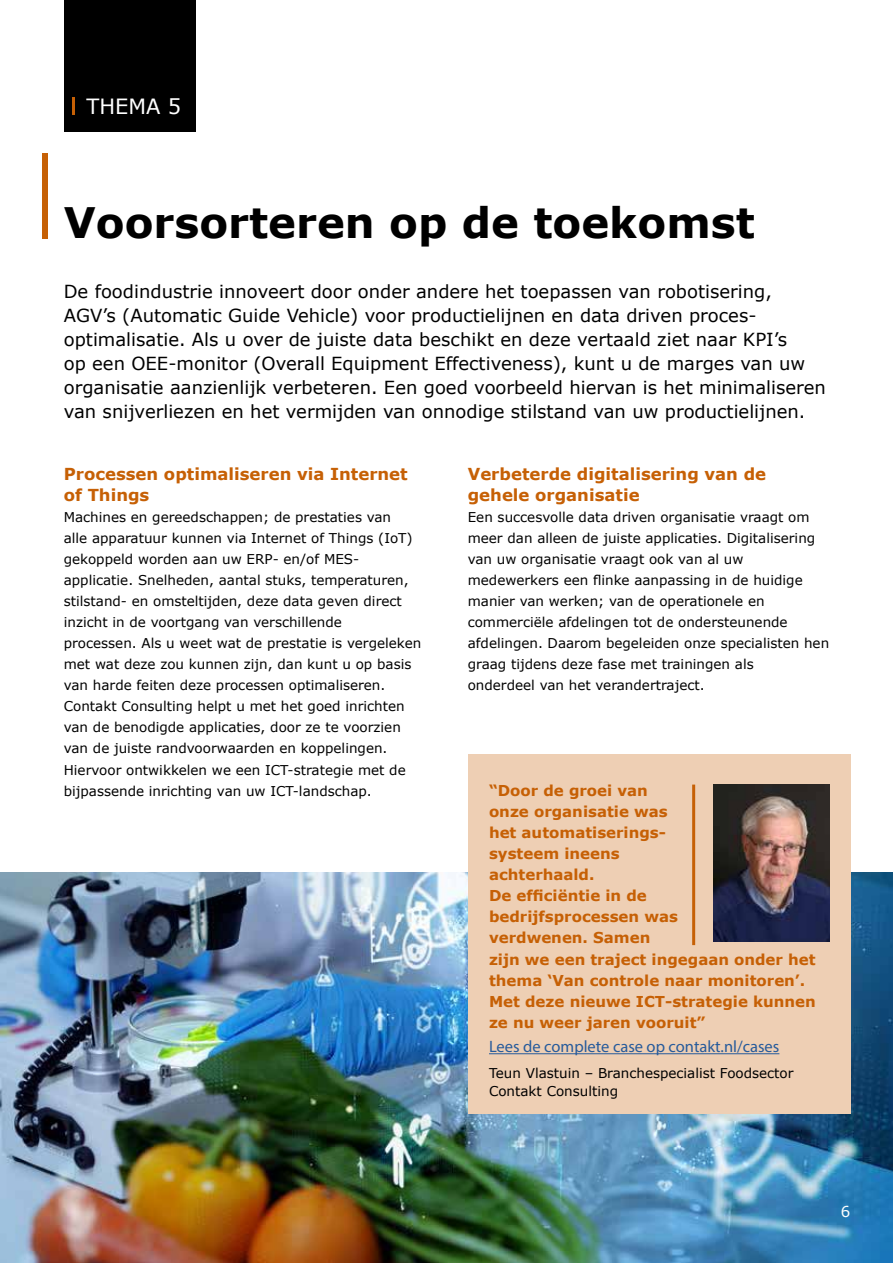
<style>
.page{position:relative;width:893px;height:1263px;background:#fff}
.page>*{position:absolute;margin:0;border:0;box-sizing:border-box;transform-origin:0 0}
.t1{font:700 42px "Verdana";color:#000}
.t2{font:21px "Verdana";color:#fff}
.t3{font:18px/24px "Verdana";color:#000}
.t4{font:700 16.5px/21px "Verdana";color:#c66005}
.t5{font:16.5px "Myriad Pro";color:#275b9b}
.t6{font:700 15px/21px "Verdana";color:#c66005}
.t7{font:15px "Verdana";color:#fff}
.t8{font:13.5px/21px "Verdana";color:#000}
</style>
<div class="page">
<div style="left:43px;top:153px;width:5px;height:85px;background:#c66005"></div>
<div style="left:64px;top:0;width:132px;height:131px;background:#000"></div>
<svg style="left:72px;top:97px;width:2px;height:18px"></svg>
<img style="left:0;top:872px;width:893px;height:391px">
<div style="left:468px;top:755px;width:382px;height:359px;background:#eecfb4"></div>
<img style="left:713px;top:784px;width:116px;height:157px">
<hr style="left:692px;top:784px;width:3px;height:161px;background:#c66005">
<hr style="left:489px;top:1053px;width:290px;height:1px;background:#275b9b">
<h2 class="t2" style="left:86px;top:92px;width:96px">THEMA 5</h2>
<h1 class="t1" style="left:64px;top:195px;width:692px">Voorsorteren op de toekomst</h1>
<p class="t3" style="left:64px;top:279px;width:764px">De foodindustrie innoveert door onder andere het toepassen van robotisering, AGV’s (Automatic Guide Vehicle) voor productielijnen en data driven proces&shy;optimalisatie. Als u over de juiste data beschikt en deze vertaald ziet naar KPI’s<br>op een OEE-monitor (Overall Equipment Effectiveness), kunt u de marges van uw organisatie aanzienlijk verbeteren. Een goed voorbeeld hiervan is het minimaliseren van snijverliezen en het vermijden van onnodige stilstand van uw productielijnen.</p>
<p class="t4" style="left:64px;top:464px;width:345px">Processen optimaliseren via Internet of Things</p>
<p class="t8" style="left:64px;top:507px;width:359px">Machines en gereedschappen; de prestaties van<br>alle apparatuur kunnen via Internet of Things (IoT) gekoppeld worden aan uw ERP- en/of MES&shy;applicatie. Snelheden, aantal stuks, temperaturen, stilstand- en omsteltijden, deze data geven direct inzicht in de voortgang van verschillende<br>processen. Als u weet wat de prestatie is vergeleken met wat deze zou kunnen zijn, dan kunt u op basis van harde feiten deze processen optimaliseren.<br>Contakt Consulting helpt u met het goed inrichten van de benodigde applicaties, door ze te voorzien van de juiste randvoorwaarden en koppelingen.<br>Hiervoor ontwikkelen we een ICT-strategie met de bijpassende inrichting van uw ICT-landschap.</p>
<p class="t4" style="left:468px;top:464px;width:300px">Verbeterde digitalisering van de gehele organisatie</p>
<p class="t8" style="left:468px;top:507px;width:363px">Een succesvolle data driven organisatie vraagt om meer dan alleen de juiste applicaties. Digitalisering van uw organisatie vraagt ook van al uw medewerkers een flinke aanpassing in de huidige manier van werken; van de operationele en commerciële afdelingen tot de ondersteunende afdelingen. Daarom begeleiden onze specialisten hen graag tijdens deze fase met trainingen als<br>onderdeel van het verandertraject.</p>
<p class="t6" style="left:489px;top:780px;width:190px">“Door de groei van onze organisatie was het automatiserings&shy;systeem ineens achterhaald.<br>De efficiëntie in de bedrijfsprocessen was verdwenen. Samen</p>
<p class="t6" style="left:489px;top:949px;width:328px">zijn we een traject ingegaan onder het thema ‘Van controle naar monitoren’.<br>Met deze nieuwe ICT-strategie kunnen ze nu weer jaren vooruit”</p>
<p class="t5" style="left:489px;top:1036px;width:292px">Lees de complete case op contakt.nl/cases</p>
<p class="t8" style="left:489px;top:1064px;width:306px;line-height:18px">Teun Vlastuin – Branchespecialist Foodsector<br>Contakt Consulting</p>
<p class="t7" style="left:841px;top:1202px;width:11px">6</p>
</div>
